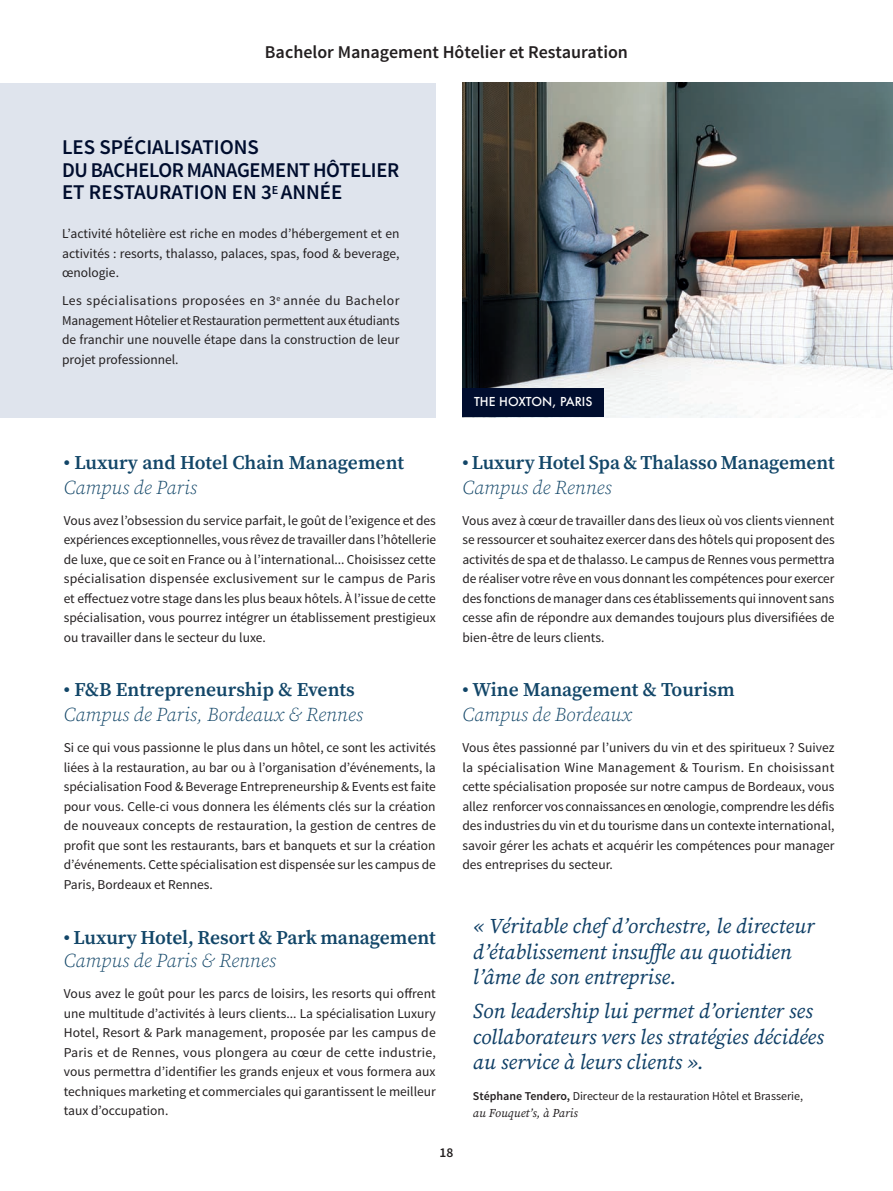
<style>
.page{position:relative;width:893px;height:1191px;background:#fff}
.page>*{position:absolute;margin:0;border:0;box-sizing:border-box;transform-origin:0 0}
.t1{font:italic 21px/25.5px "Source Serif Variable";color:#0f3f66}
.t2{font:600 21px "Source Sans Pro";letter-spacing:-.015em;color:#000d2e}
.t3{font:19.5px "Source Serif Variable";letter-spacing:-.005em;color:#124668}
.t4{font:italic 19.5px "Source Serif Variable";color:#124668}
.t5{font:600 18px "Source Sans Pro";color:#231f20}
.t6{font:13.5px/19.5px "Source Sans Pro";color:#231f20;text-align:justify}
.t7{font:600 13.5px "Source Sans Pro";color:#231f20}
.t8{font:12px/16.5px "Source Sans Pro";color:#231f20}
.t9{font:500 12px "Futura";color:#fff}
.s1{font-weight:600}
.s2{font-family:"Source Serif Variable";font-style:italic}
</style>
<div class="page">
<img style="left:462px;top:83px;width:431px;height:334px">
<div style="left:0;top:83px;width:436px;height:334px;background:#dfe4ed"></div>
<div style="left:462px;top:389px;width:142px;height:28px;background:#000d2e"></div>
<p class="t5" style="left:265px;top:41px;width:365px">Bachelor Management Hôtelier et Restauration</p>
<p class="t2" style="left:62px;top:134px;width:198px">LES SPÉCIALISATIONS</p>
<p class="t2" style="left:62px;top:157px;width:339px">DU BACHELOR MANAGEMENT HÔTELIER</p>
<p class="t2" style="left:62px;top:179px;width:282px">ET RESTAURATION EN 3<sup>E</sup> ANNÉE</p>
<p class="t6" style="left:62px;top:224px;width:339px">L’activité hôtelière est riche en modes d’hébergement et en activités : resorts, thalasso, palaces, spas, food &amp; beverage, œnologie.</p>
<p class="t6" style="left:62px;top:291px;width:339px">Les spécialisations proposées en 3<sup>e</sup> année du Bachelor Management Hôtelier et Restauration permettent aux étudiants de franchir une nouvelle étape dans la construction de leur projet professionnel.</p>
<p class="t9" style="left:474px;top:393px;width:120px">THE HOXTON, PARIS</p>
<p class="t3" style="left:64px;top:449px;width:342px">• Luxury and Hotel Chain Management</p>
<p class="t4" style="left:64px;top:474px;width:135px">Campus de Paris</p>
<p class="t6" style="left:64px;top:511px;width:374px">Vous avez l’obsession du service parfait, le goût de l’exigence et des expériences exceptionnelles, vous rêvez de travailler dans l’hôtellerie de luxe, que ce soit en France ou à l’international... Choisissez cette spécialisation dispensée exclusivement sur le campus de Paris et effectuez votre stage dans les plus beaux hôtels. À l’issue de cette spécialisation, vous pourrez intégrer un établissement prestigieux ou travailler dans le secteur du luxe.</p>
<p class="t3" style="left:462px;top:449px;width:374px">• Luxury Hotel Spa &amp; Thalasso Management</p>
<p class="t4" style="left:462px;top:474px;width:151px">Campus de Rennes</p>
<p class="t6" style="left:462px;top:511px;width:374px">Vous avez à cœur de travailler dans des lieux où vos clients viennent se ressourcer et souhaitez exercer dans des hôtels qui proposent des activités de spa et de thalasso. Le campus de Rennes vous permettra de réaliser votre rêve en vous donnant les compétences pour exercer des fonctions de manager dans ces établissements qui innovent sans cesse afin de répondre aux demandes toujours plus diversifiées de bien-être de leurs clients.</p>
<p class="t3" style="left:64px;top:677px;width:293px">• F&amp;B Entrepreneurship &amp; Events</p>
<p class="t4" style="left:64px;top:701px;width:301px">Campus de Paris, Bordeaux &amp; Rennes</p>
<p class="t6" style="left:64px;top:738px;width:374px">Si ce qui vous passionne le plus dans un hôtel, ce sont les activités liées à la restauration, au bar ou à l’organisation d’événements, la spécialisation Food &amp; Beverage Entrepreneurship &amp; Events est faite pour vous. Celle-ci vous donnera les éléments clés sur la création de nouveaux concepts de restauration, la gestion de centres de profit que sont les restaurants, bars et banquets et sur la création d’événements. Cette spécialisation est dispensée sur les campus de Paris, Bordeaux et Rennes.</p>
<p class="t3" style="left:64px;top:924px;width:374px">• Luxury Hotel, Resort &amp; Park management</p>
<p class="t4" style="left:64px;top:947px;width:214px">Campus de Paris &amp; Rennes</p>
<p class="t6" style="left:64px;top:984px;width:374px">Vous avez le goût pour les parcs de loisirs, les resorts qui offrent une multitude d’activités à leurs clients... La spécialisation Luxury Hotel, Resort &amp; Park management, proposée par les campus de Paris et de Rennes, vous plongera au cœur de cette industrie, vous permettra d’identifier les grands enjeux et vous formera aux techniques marketing et commerciales qui garantissent le meilleur taux d’occupation.</p>
<p class="t3" style="left:462px;top:677px;width:274px">• Wine Management &amp; Tourism</p>
<p class="t4" style="left:462px;top:701px;width:171px">Campus de Bordeaux</p>
<p class="t6" style="left:462px;top:738px;width:374px">Vous êtes passionné par l’univers du vin et des spiritueux ? Suivez la spécialisation Wine Management &amp; Tourism. En choisissant cette spécialisation proposée sur notre campus de Bordeaux, vous allez renforcer vos connaissances en œnologie, comprendre les défis des industries du vin et du tourisme dans un contexte international, savoir gérer les achats et acquérir les compétences pour manager des entreprises du secteur.</p>
<p class="t1" style="left:473px;top:913px;width:343px">« Véritable chef d’orchestre, le directeur d’établissement insuffle au quotidien l’âme de son entreprise.</p>
<p class="t1" style="left:473px;top:998px;width:352px">Son leadership lui permet d’orienter ses collaborateurs vers les stratégies décidées au service à leurs clients ».</p>
<p class="t8" style="left:473px;top:1088px;width:332px"><span class="s1">Stéphane Tendero,</span> Directeur de la restauration Hôtel et Brasserie, <span class="s2">au Fouquet’s, à Paris</span></p>
<p class="t7" style="left:440px;top:1144px;width:15px">18</p>
</div>
